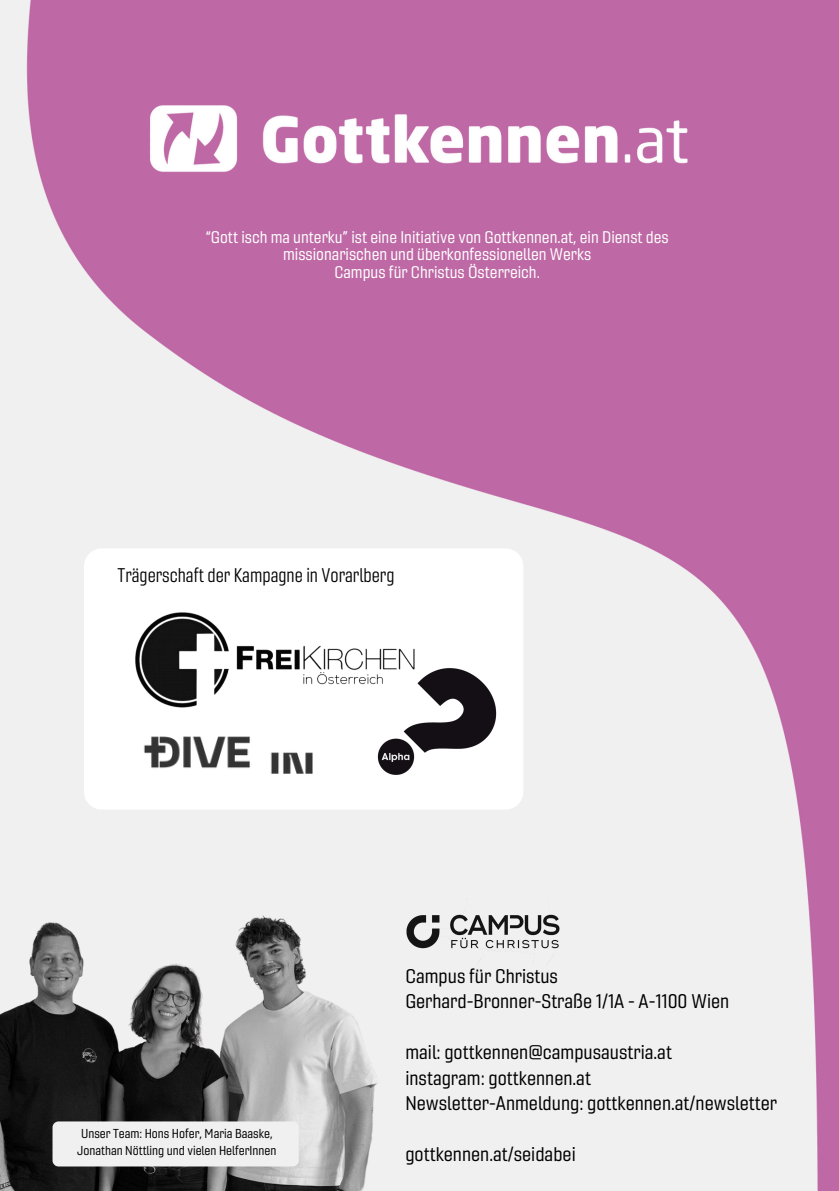
<style>
.page{position:relative;width:839px;height:1191px;background:#fff}
.page>*{position:absolute;margin:0;border:0;box-sizing:border-box;transform-origin:0 0}
.t1{font:19.2px/25.6px "Gineso Nor Reg";color:#000}
.t2{font:19.2px "Gineso Con Boo";color:#000}
.t3{font:16.4px/17.8px "Gineso Nor Reg";color:#fff;text-align:center}
.t4{font:12.6px/16.8px "Gineso Nor Reg";color:#000;text-align:center}
</style>
<div class="page">
<img style="left:0;top:0;width:838px;height:1191px">
<img style="left:0;top:869px;width:382px;height:322px">
<div style="left:52px;top:1121px;width:247px;height:46px;background:#f1f0f0;border-radius:6px"></div>
<img style="left:114px;top:84px;width:611px;height:109px">
<img style="left:405px;top:899px;width:162px;height:66px">
<div style="left:84px;top:548px;width:439px;height:262px;background:#fff;border-radius:18px"></div>
<img style="left:377px;top:668px;width:120px;height:107px">
<img style="left:144px;top:736px;width:169px;height:38px">
<img style="left:135px;top:612px;width:284px;height:98px">
<h3 class="t3" style="left:205px;top:227px;width:464px">“Gott isch ma unterku” ist eine Initiative von Gottkennen.at, ein Dienst des missionarischen und überkonfessionellen Werks<br>Campus für Christus Österreich.</h3>
<p class="t2" style="left:117px;top:561px;width:278px">Trägerschaft der Kampagne in Vorarlberg</p>
<p class="t4" style="left:77px;top:1125px;width:201px">Unser Team: Hons Hofer, Maria Baaske,<br>Jonathan Nöttling und vielen HelferInnen</p>
<h2 class="t1" style="left:405px;top:962px;width:325px">Campus für Christus<br>Gerhard-Bronner-Straße 1/1A - A-1100 Wien</h2>
<p class="t1" style="left:405px;top:1039px;width:373px">mail: gottkennen@campusaustria.at<br>instagram: gottkennen.at<br>Newsletter-Anmeldung: gottkennen.at/newsletter</p>
<p class="t1" style="left:405px;top:1141px;width:172px">gottkennen.at/seidabei</p>
</div>
